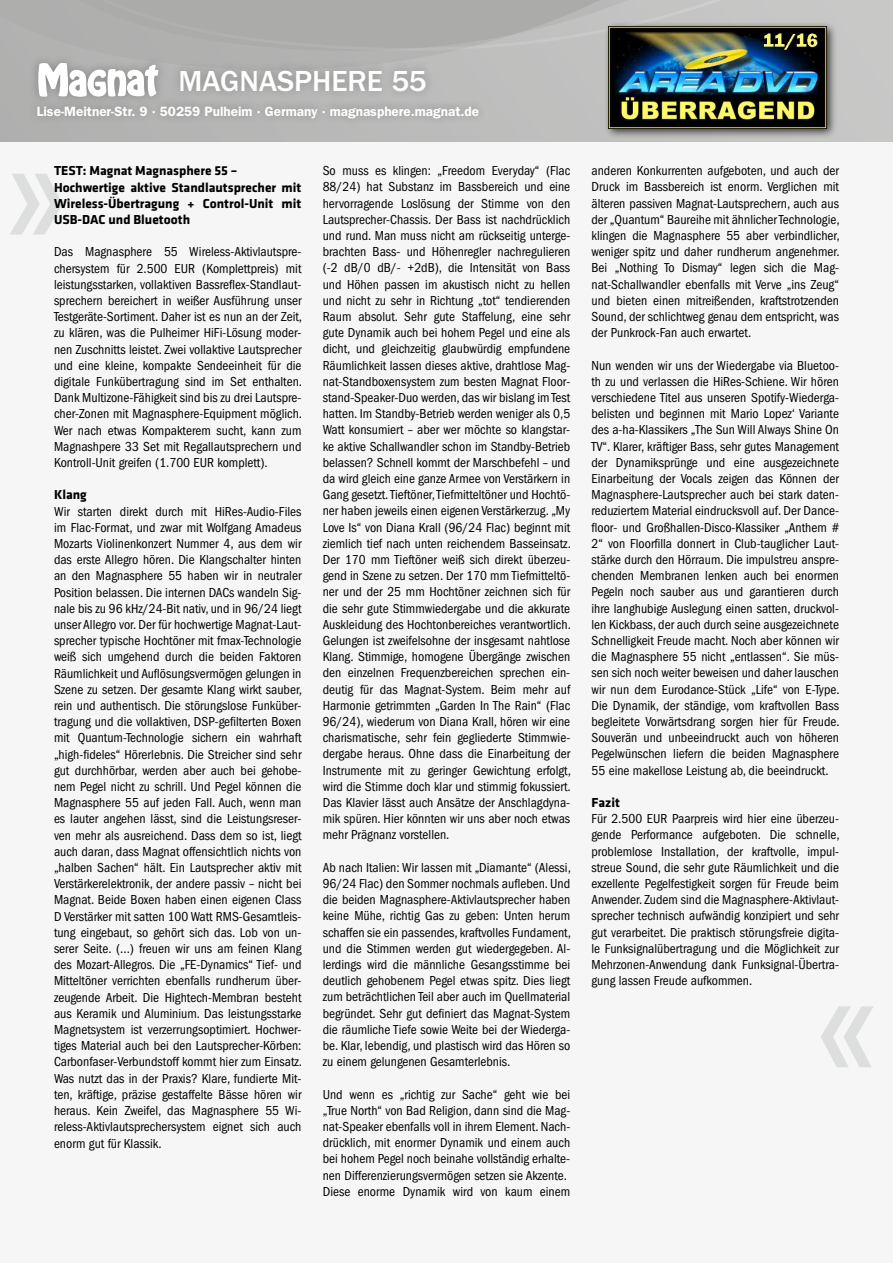
<style>
.page{position:relative;width:893px;height:1263px;background:#fff}
.page>*{position:absolute;margin:0;border:0;box-sizing:border-box;transform-origin:0 0}
.t1{font:500 30px "ITC Franklin Gothic Std";color:#fff}
.t2{font:condensed 13.5px/16.2px "ITC Franklin Gothic Std";color:#000;text-align:justify}
.t3{font:700 13.5px/16.2px "Klavika";color:#000}
.t4{font:600 13.5px "ITC Franklin Gothic Std";color:#fff}
</style>
<div class="page">
<svg style="left:0;top:0;width:893px;height:142px;background:#b7b7b6"></svg>
<div style="left:0;top:142px;width:893px;height:1121px;background:#f6f6f6"></div>
<div style="left:28px;top:97px;width:460px;height:30px;background:#000;opacity:.25"></div>
<div style="left:28px;top:54px;width:140px;height:52px;background:#aeaeae"></div>
<svg style="left:38px;top:62px;width:120px;height:35px"></svg>
<div style="left:171px;top:61px;width:264px;height:39px;background:#000;opacity:.25"></div>
<svg style="left:10px;top:174px;width:53px;height:61px"></svg>
<svg style="left:821px;top:1006px;width:52px;height:61px"></svg>
<div style="left:604px;top:22px;width:233px;height:117px;background:#000;opacity:.75"></div>
<img style="left:609px;top:27px;width:217px;height:101px">
<h1 class="t1" style="left:179px;top:64px;width:250px">MAGNASPHERE 55</h1>
<p class="t4" style="left:37px;top:103px;width:444px">Lise-Meitner-Str. 9 · 50259 Pulheim · Germany · magnasphere.magnat.de</p>
<p class="t3" style="left:54px;top:163px;width:249px">TEST: Magnat Magnasphere 55 – Hochwertige aktive Standlautsprecher mit Wireless-Übertragung + Control-Unit mit USB-DAC und Bluetooth</p>
<p class="t2" style="left:54px;top:244px;width:250px">Das Magnasphere 55 Wireless-Aktivlautspre&shy;chersystem für 2.500 EUR (Komplettpreis) mit leistungsstarken, vollaktiven Bassreflex-Standlaut&shy;sprechern bereichert in weißer Ausführung unser Testgeräte-Sortiment. Daher ist es nun an der Zeit, zu klären, was die Pulheimer HiFi-Lösung moder&shy;nen Zuschnitts leistet. Zwei vollaktive Lautsprecher und eine kleine, kompakte Sendeeinheit für die digitale Funkübertragung sind im Set enthalten.<br>Dank Multizone-Fähigkeit sind bis zu drei Lautspre&shy;cher-Zonen mit Magnasphere-Equipment möglich.<br>Wer nach etwas Kompakterem sucht, kann zum Magnashpere 33 Set mit Regallautsprechern und Kontroll-Unit greifen (1.700 EUR komplett).</p>
<p class="t3" style="left:54px;top:487px;width:34px">Klang</p>
<p class="t2" style="left:54px;top:503px;width:250px">Wir starten direkt durch mit HiRes-Audio-Files im Flac-Format, und zwar mit Wolfgang Amadeus Mozarts Violinenkonzert Nummer 4, aus dem wir das erste Allegro hören. Die Klangschalter hinten an den Magnasphere 55 haben wir in neutraler Position belassen. Die internen DACs wandeln Sig&shy;nale bis zu 96 kHz/24-Bit nativ, und in 96/24 liegt unser Allegro vor. Der für hochwertige Magnat-Laut&shy;sprecher typische Hochtöner mit fmax-Technologie weiß sich umgehend durch die beiden Faktoren Räumlichkeit und Auflösungsvermögen gelungen in Szene zu setzen. Der gesamte Klang wirkt sauber, rein und authentisch. Die störungslose Funküber&shy;tragung und die vollaktiven, DSP-gefilterten Boxen mit Quantum-Technologie sichern ein wahrhaft „high-fideles“ Hörerlebnis. Die Streicher sind sehr gut durchhörbar, werden aber auch bei gehobe&shy;nem Pegel nicht zu schrill. Und Pegel können die Magnasphere 55 auf jeden Fall. Auch, wenn man es lauter angehen lässt, sind die Leistungsreser&shy;ven mehr als ausreichend. Dass dem so ist, liegt auch daran, dass Magnat offensichtlich nichts von „halben Sachen“ hält. Ein Lautsprecher aktiv mit Verstärkerelektronik, der andere passiv – nicht bei Magnat. Beide Boxen haben einen eigenen Class D Verstärker mit satten 100 Watt RMS-Gesamtleis&shy;tung eingebaut, so gehört sich das. Lob von un&shy;serer Seite. (...) freuen wir uns am feinen Klang des Mozart-Allegros. Die „FE-Dynamics“ Tief- und Mitteltöner verrichten ebenfalls rundherum über&shy;zeugende Arbeit. Die Hightech-Membran besteht aus Keramik und Aluminium. Das leistungsstarke Magnetsystem ist verzerrungsoptimiert. Hochwer&shy;tiges Material auch bei den Lautsprecher-Körben:<br>Carbonfaser-Verbundstoff kommt hier zum Einsatz.<br>Was nutzt das in der Praxis? Klare, fundierte Mit&shy;ten, kräftige, präzise gestaffelte Bässe hören wir heraus. Kein Zweifel, das Magnasphere 55 Wi&shy;reless-Aktivlautsprechersystem eignet sich auch enorm gut für Klassik.</p>
<p class="t2" style="left:323px;top:163px;width:250px">So muss es klingen: „Freedom Everyday“ (Flac 88/24) hat Substanz im Bassbereich und eine hervorragende Loslösung der Stimme von den Lautsprecher-Chassis. Der Bass ist nachdrücklich und rund. Man muss nicht am rückseitig unterge&shy;brachten Bass- und Höhenregler nachregulieren (-2 dB/0 dB/- +2dB), die Intensität von Bass und Höhen passen im akustisch nicht zu hellen und nicht zu sehr in Richtung „tot“ tendierenden Raum absolut. Sehr gute Staffelung, eine sehr gute Dynamik auch bei hohem Pegel und eine als dicht, und gleichzeitig glaubwürdig empfundene Räumlichkeit lassen dieses aktive, drahtlose Mag&shy;nat-Standboxensystem zum besten Magnat Floor&shy;stand-Speaker-Duo werden, das wir bislang im Test hatten. Im Standby-Betrieb werden weniger als 0,5<br>Watt konsumiert – aber wer möchte so klangstar&shy;ke aktive Schallwandler schon im Standby-Betrieb belassen? Schnell kommt der Marschbefehl – und da wird gleich eine ganze Armee von Verstärkern in Gang gesetzt. Tieftöner, Tiefmitteltöner und Hochtö&shy;ner haben jeweils einen eigenen Verstärkerzug. „My Love Is“ von Diana Krall (96/24 Flac) beginnt mit ziemlich tief nach unten reichendem Basseinsatz.<br>Der 170 mm Tieftöner weiß sich direkt überzeu&shy;gend in Szene zu setzen. Der 170 mm Tiefmitteltö&shy;ner und der 25 mm Hochtöner zeichnen sich für die sehr gute Stimmwiedergabe und die akkurate Auskleidung des Hochtonbereiches verantwortlich.<br>Gelungen ist zweifelsohne der insgesamt nahtlose Klang. Stimmige, homogene Übergänge zwischen den einzelnen Frequenzbereichen sprechen ein&shy;deutig für das Magnat-System. Beim mehr auf Harmonie getrimmten „Garden In The Rain“ (Flac 96/24), wiederum von Diana Krall, hören wir eine charismatische, sehr fein gegliederte Stimmwie&shy;dergabe heraus. Ohne dass die Einarbeitung der Instrumente mit zu geringer Gewichtung erfolgt, wird die Stimme doch klar und stimmig fokussiert.<br>Das Klavier lässt auch Ansätze der Anschlagdyna&shy;mik spüren. Hier könnten wir uns aber noch etwas mehr Prägnanz vorstellen.</p>
<p class="t2" style="left:323px;top:859px;width:250px">Ab nach Italien: Wir lassen mit „Diamante“ (Alessi, 96/24 Flac) den Sommer nochmals aufleben. Und die beiden Magnasphere-Aktivlautsprecher haben keine Mühe, richtig Gas zu geben: Unten herum schaffen sie ein passendes, kraftvolles Fundament, und die Stimmen werden gut wiedergegeben. Al&shy;lerdings wird die männliche Gesangsstimme bei deutlich gehobenem Pegel etwas spitz. Dies liegt zum beträchtlichen Teil aber auch im Quellmaterial begründet. Sehr gut definiert das Magnat-System die räumliche Tiefe sowie Weite bei der Wiederga&shy;be. Klar, lebendig, und plastisch wird das Hören so zu einem gelungenen Gesamterlebnis.</p>
<p class="t2" style="left:323px;top:1086px;width:249px;text-align:left">Und wenn es „richtig zur Sache“ geht wie bei „True North“ von Bad Religion, dann sind die Mag&shy;nat-Speaker ebenfalls voll in ihrem Element. Nach&shy;drücklich, mit enormer Dynamik und einem auch bei hohem Pegel noch beinahe vollständig erhalte&shy;nen Differenzierungsvermögen setzen sie Akzente.<br>Diese enorme Dynamik wird von kaum einem</p>
<p class="t2" style="left:591px;top:163px;width:250px">anderen Konkurrenten aufgeboten, und auch der Druck im Bassbereich ist enorm. Verglichen mit älteren passiven Magnat-Lautsprechern, auch aus der „Quantum“ Baureihe mit ähnlicher Technologie, klingen die Magnasphere 55 aber verbindlicher, weniger spitz und daher rundherum angenehmer.<br>Bei „Nothing To Dismay“ legen sich die Mag&shy;nat-Schallwandler ebenfalls mit Verve „ins Zeug“ und bieten einen mitreißenden, kraftstrotzenden Sound, der schlichtweg genau dem entspricht, was der Punkrock-Fan auch erwartet.</p>
<p class="t2" style="left:591px;top:357px;width:250px">Nun wenden wir uns der Wiedergabe via Bluetoo&shy;th zu und verlassen die HiRes-Schiene. Wir hören verschiedene Titel aus unseren Spotify-Wiederga&shy;belisten und beginnen mit Mario Lopez‘ Variante des a-ha-Klassikers „The Sun Will Always Shine On TV“. Klarer, kräftiger Bass, sehr gutes Management der Dynamiksprünge und eine ausgezeichnete Einarbeitung der Vocals zeigen das Können der Magnasphere-Lautsprecher auch bei stark daten&shy;reduziertem Material eindrucksvoll auf. Der Dance&shy;floor- und Großhallen-Disco-Klassiker „Anthem # 2“ von Floorfilla donnert in Club-tauglicher Laut&shy;stärke durch den Hörraum. Die impulstreu anspre&shy;chenden Membranen lenken auch bei enormen Pegeln noch sauber aus und garantieren durch ihre langhubige Auslegung einen satten, druckvol&shy;len Kickbass, der auch durch seine ausgezeichnete Schnelligkeit Freude macht. Noch aber können wir die Magnasphere 55 nicht „entlassen“. Sie müs&shy;sen sich noch weiter beweisen und daher lauschen wir nun dem Eurodance-Stück „Life“ von E-Type.<br>Die Dynamik, der ständige, vom kraftvollen Bass begleitete Vorwärtsdrang sorgen hier für Freude.<br>Souverän und unbeeindruckt auch von höheren Pegelwünschen liefern die beiden Magnasphere 55 eine makellose Leistung ab, die beeindruckt.</p>
<p class="t3" style="left:591px;top:794px;width:30px">Fazit</p>
<p class="t2" style="left:591px;top:811px;width:250px">Für 2.500 EUR Paarpreis wird hier eine überzeu&shy;gende Performance aufgeboten. Die schnelle, problemlose Installation, der kraftvolle, impul&shy;streue Sound, die sehr gute Räumlichkeit und die exzellente Pegelfestigkeit sorgen für Freude beim Anwender. Zudem sind die Magnasphere-Aktivlaut&shy;sprecher technisch aufwändig konzipiert und sehr gut verarbeitet. Die praktisch störungsfreie digita&shy;le Funksignalübertragung und die Möglichkeit zur Mehrzonen-Anwendung dank Funksignal-Übertra&shy;gung lassen Freude aufkommen.</p>
</div>
